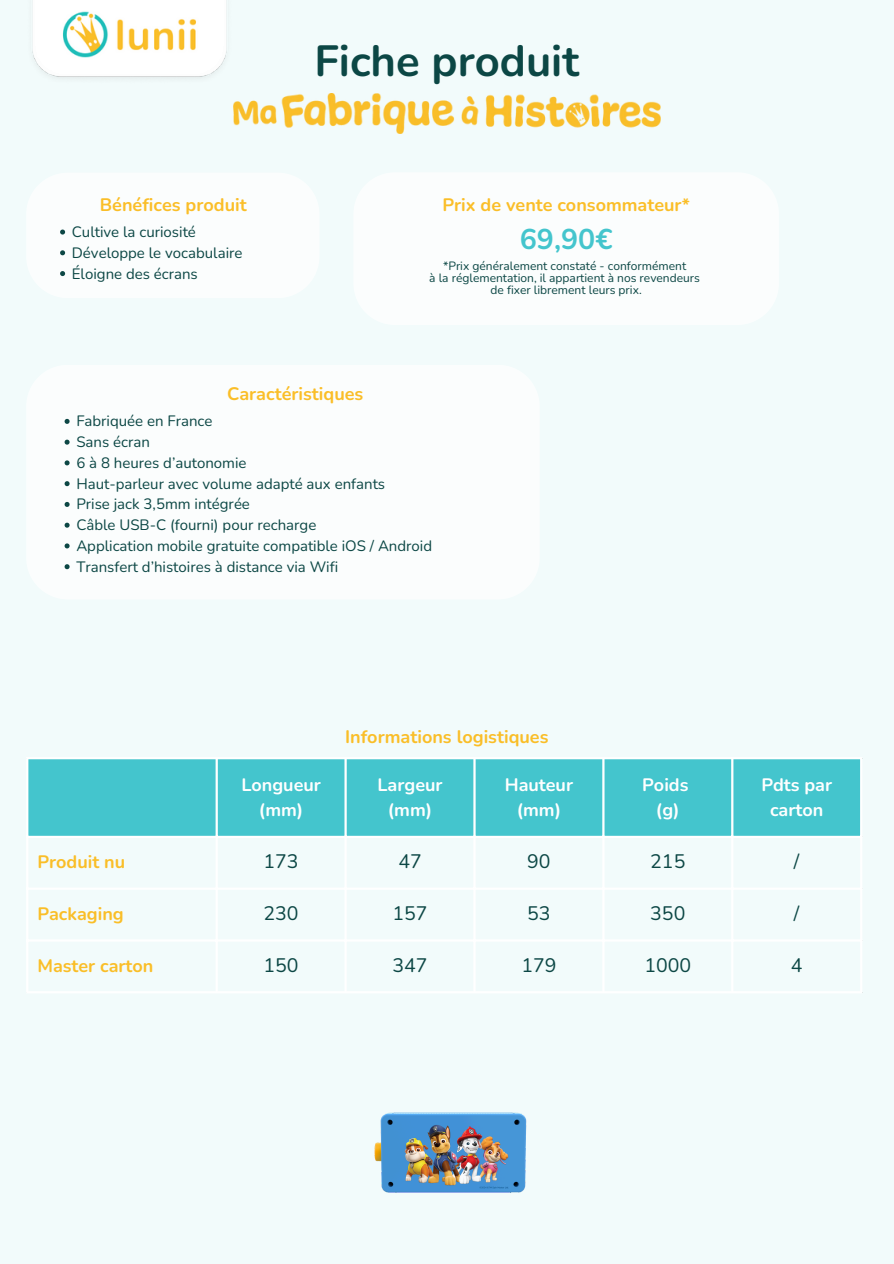
<style>
.page{position:relative;width:894px;height:1264px;background:#fff}
.page>*{position:absolute;margin:0;border:0;box-sizing:border-box;transform-origin:0 0}
.t1{font:700 43.5px "Nunito";color:#0c4745}
.t2{font:700 28.5px "Nunito";color:#44c5cd}
.t3{font:19.5px "Nunito";color:#0c4745}
.t4{font:700 18px "Nunito";color:#fabe28}
.t5{font:700 18px/24.8px "Nunito";color:#fff;text-align:center}
.t6{font:15px "Nunito";color:#0c4745}
.t7{font:12px "Nunito";color:#0c4745}
</style>
<div class="page">
<div style="left:0;top:0;width:893px;height:1263px;background:#f2fbfb"></div>
<img style="left:233px;top:94px;width:427px;height:39px">
<div style="left:28px;top:759px;width:831px;height:76px;background:#44c5cd"></div>
<hr style="left:26px;top:759px;width:2px;height:232px;background:#fff">
<hr style="left:215px;top:759px;width:3px;height:232px;background:#fff">
<hr style="left:344px;top:759px;width:2px;height:232px;background:#fff">
<hr style="left:473px;top:759px;width:2px;height:232px;background:#fff">
<hr style="left:602px;top:759px;width:2px;height:232px;background:#fff">
<hr style="left:731px;top:759px;width:2px;height:232px;background:#fff">
<hr style="left:859px;top:759px;width:3px;height:232px;background:#fff">
<hr style="left:26px;top:757px;width:836px;height:2px;background:#fff">
<hr style="left:26px;top:835px;width:836px;height:3px;background:#fff">
<hr style="left:26px;top:887px;width:836px;height:2px;background:#fff">
<hr style="left:26px;top:939px;width:836px;height:2px;background:#fff">
<hr style="left:26px;top:991px;width:836px;height:2px;background:#fff">
<div style="left:353px;top:172px;width:425px;height:153px;background:#fff;border-radius:42px"></div>
<img style="left:374px;top:1112px;width:153px;height:81px">
<svg style="left:65px;top:419px;width:5px;height:5px"></svg>
<svg style="left:65px;top:439px;width:5px;height:5px"></svg>
<svg style="left:65px;top:460px;width:5px;height:5px"></svg>
<svg style="left:65px;top:481px;width:5px;height:5px"></svg>
<svg style="left:65px;top:502px;width:5px;height:5px"></svg>
<svg style="left:65px;top:522px;width:5px;height:5px"></svg>
<svg style="left:65px;top:543px;width:5px;height:5px"></svg>
<svg style="left:65px;top:564px;width:5px;height:5px"></svg>
<img style="left:32px;top:0;width:195px;height:78px">
<p class="t4" style="left:100px;top:193px;width:148px">Bénéfices produit</p>
<p class="t6" style="left:72px;top:222px;width:125px">Cultive la curiosité</p>
<p class="t6" style="left:72px;top:243px;width:172px">Développe le vocabulaire</p>
<p class="t6" style="left:72px;top:263px;width:127px">Éloigne des écrans</p>
<p class="t1" style="left:314px;top:32px;width:266px">Fiche produit</p>
<p class="t4" style="left:442px;top:193px;width:249px">Prix de vente consommateur*</p>
<p class="t2" style="left:519px;top:220px;width:94px">69,90€</p>
<p class="t7" style="left:443px;top:258px;width:245px">*Prix généralement constaté - conformément</p>
<p class="t7" style="left:429px;top:270px;width:272px">à la réglementation, il appartient à nos revendeurs</p>
<p class="t7" style="left:490px;top:282px;width:153px">de fixer librement leurs prix.</p>
<p class="t4" style="left:227px;top:382px;width:138px">Caractéristiques</p>
<p class="t6" style="left:76px;top:411px;width:138px">Fabriquée en France</p>
<p class="t6" style="left:76px;top:432px;width:75px">Sans écran</p>
<p class="t6" style="left:76px;top:453px;width:172px">6 à 8 heures d’autonomie</p>
<p class="t6" style="left:76px;top:473px;width:310px">Haut-parleur avec volume adapté aux enfants</p>
<p class="t6" style="left:76px;top:494px;width:175px">Prise jack 3,5mm intégrée</p>
<p class="t6" style="left:76px;top:515px;width:241px">Câble USB-C (fourni) pour recharge</p>
<p class="t6" style="left:76px;top:536px;width:357px">Application mobile gratuite compatible iOS / Android</p>
<p class="t6" style="left:76px;top:556px;width:263px">Transfert d’histoires à distance via Wifi</p>
<p class="t4" style="left:345px;top:724px;width:205px">Informations logistiques</p>
<h1 class="t5" style="left:241px;top:772px;width:81px">Longueur (mm)</h1>
<p class="t5" style="left:377px;top:772px;width:67px">Largeur (mm)</p>
<h3 class="t5" style="left:504px;top:772px;width:70px">Hauteur (mm)</h3>
<p class="t5" style="left:642px;top:772px;width:48px">Poids</p>
<p class="t5" style="left:655px;top:797px;width:25px">(g)</p>
<p class="t5" style="left:761px;top:772px;width:72px">Pdts par carton</p>
<h3 class="t4" style="left:37px;top:850px;width:89px">Produit nu</h3>
<h2 class="t3" style="left:263px;top:848px;width:37px">173</h2>
<p class="t3" style="left:398px;top:848px;width:25px">47</p>
<p class="t3" style="left:527px;top:848px;width:25px">90</p>
<p class="t3" style="left:650px;top:848px;width:37px">215</p>
<h3 class="t3" style="left:793px;top:848px;width:7px">/</h3>
<p class="t4" style="left:37px;top:902px;width:88px">Packaging</p>
<p class="t3" style="left:263px;top:900px;width:37px">230</p>
<p class="t3" style="left:392px;top:900px;width:37px">157</p>
<p class="t3" style="left:527px;top:900px;width:25px">53</p>
<p class="t3" style="left:650px;top:900px;width:37px">350</p>
<p class="t3" style="left:793px;top:900px;width:7px">/</p>
<p class="t4" style="left:37px;top:953px;width:117px">Master carton</p>
<p class="t3" style="left:263px;top:952px;width:37px">150</p>
<h3 class="t3" style="left:392px;top:952px;width:37px">347</h3>
<p class="t3" style="left:521px;top:952px;width:37px">179</p>
<p class="t3" style="left:644px;top:952px;width:48px">1000</p>
<p class="t3" style="left:790px;top:952px;width:13px">4</p>
</div>
